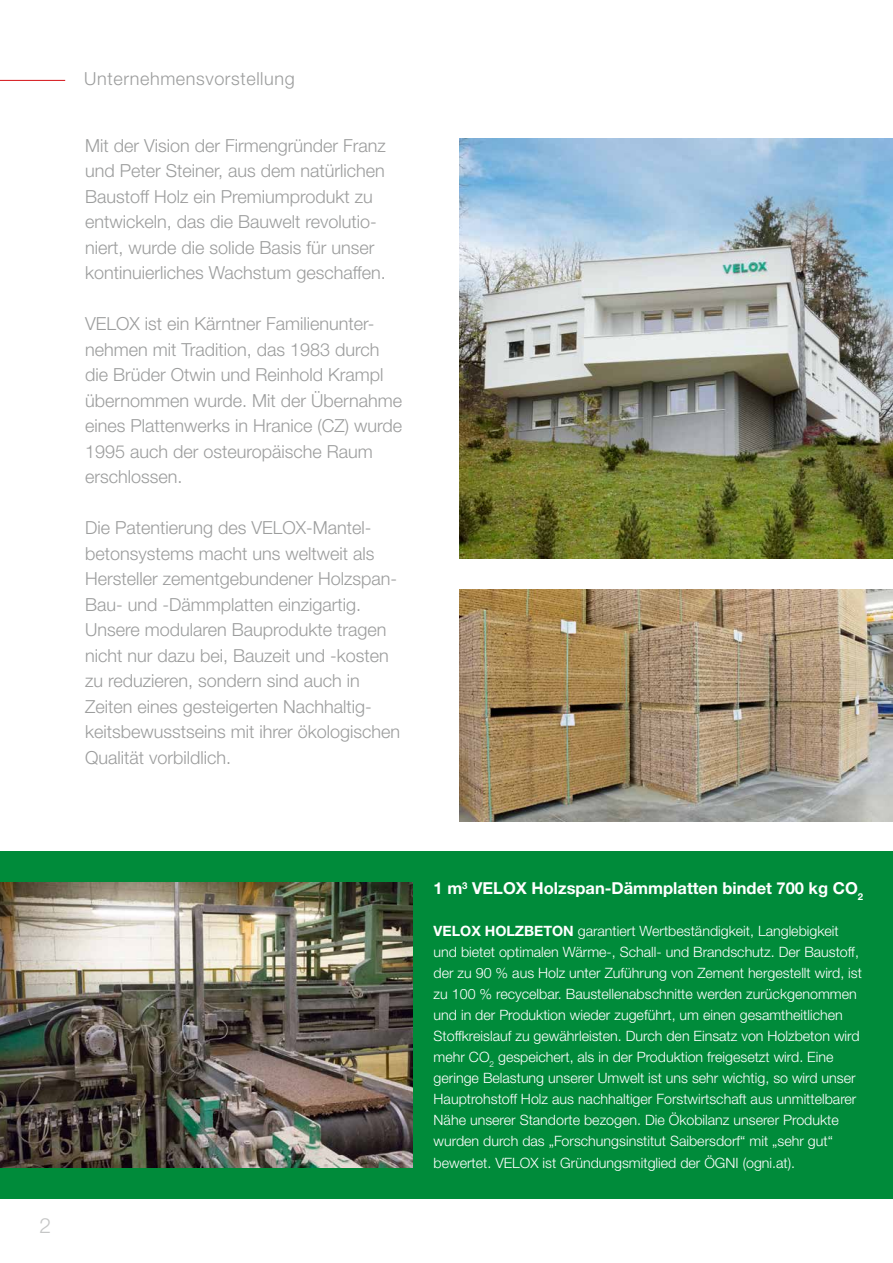
<style>
.page{position:relative;width:893px;height:1263px;background:#fff}
.page>*{position:absolute;margin:0;border:0;box-sizing:border-box;transform-origin:0 0}
.t1{font:300 21px "Helvetica Neue LT Std";color:#c5c6c6}
.t2{font:300 18px/25.5px "Helvetica Neue LT Std";color:#9c9d9d}
.t3{font:300 18px "Helvetica Neue LT Std";letter-spacing:.035em;color:#9c9d9d}
.t4{font:700 16.5px "Helvetica Neue LT Std";color:#fff}
.t5{font:300 14.25px/21px "Helvetica Neue LT Std";color:#fff}
.s1{font-weight:700}
</style>
<div class="page">
<div style="left:0;top:851px;width:893px;height:348px;background:#008b3a"></div>
<hr style="left:0;top:80px;width:65px;height:1px;background:#d40f14">
<img style="left:459px;top:138px;width:434px;height:420px">
<img style="left:0;top:883px;width:413px;height:284px">
<img style="left:459px;top:590px;width:434px;height:231px">
<p class="t3" style="left:84px;top:68px;width:212px">Unternehmensvorstellung</p>
<p class="t2" style="left:85px;top:132px;width:302px">Mit der Vision der Firmengründer Franz und Peter Steiner, aus dem natürlichen Baustoff Holz ein Premiumprodukt zu entwickeln, das die Bauwelt revolutio&shy;niert, wurde die solide Basis für unser kontinuierliches Wachstum geschaffen.</p>
<p class="t2" style="left:85px;top:311px;width:319px">VELOX ist ein Kärntner Familienunter&shy;nehmen mit Tradition, das 1983 durch die Brüder Otwin und Reinhold Krampl übernommen wurde. Mit der Übernahme eines Plattenwerks in Hranice (CZ) wurde 1995 auch der osteuropäische Raum erschlossen.</p>
<p class="t2" style="left:85px;top:515px;width:317px">Die Patentierung des VELOX-Mantel&shy;betonsystems macht uns weltweit als Hersteller zementgebundener Holzspan-Bau- und -Dämmplatten einzigartig.<br>Unsere modularen Bauprodukte tragen nicht nur dazu bei, Bauzeit und -kosten zu reduzieren, sondern sind auch in Zeiten eines gesteigerten Nachhaltig&shy;keitsbewusstseins mit ihrer ökologischen Qualität vorbildlich.</p>
<p class="t1" style="left:39px;top:1213px;width:13px">2</p>
<p class="t4" style="left:434px;top:878px;width:431px">1 m<sup>3</sup> VELOX Holzspan-Dämmplatten bindet 700 kg CO<sub>2</sub></p>
<p class="t5" style="left:434px;top:920px;width:430px"><span class="s1">VELOX HOLZBETON</span> garantiert Wertbeständigkeit, Langlebigkeit und bietet optimalen Wärme-, Schall- und Brandschutz. Der Baustoff, der zu 90 % aus Holz unter Zuführung von Zement hergestellt wird, ist zu 100 % recycelbar. Baustellenabschnitte werden zurückgenommen und in der Produktion wieder zugeführt, um einen gesamtheitlichen Stoffkreislauf zu gewährleisten. Durch den Einsatz von Holzbeton wird mehr CO<sub>2</sub> gespeichert, als in der Produktion freigesetzt wird. Eine geringe Belastung unserer Umwelt ist uns sehr wichtig, so wird unser Hauptrohstoff Holz aus nachhaltiger Forstwirtschaft aus unmittelbarer Nähe unserer Standorte bezogen. Die Ökobilanz unserer Produkte wurden durch das „Forschungsinstitut Saibersdorf“ mit „sehr gut“ bewertet. VELOX ist Gründungsmitglied der ÖGNI (ogni.at).</p>
</div>
